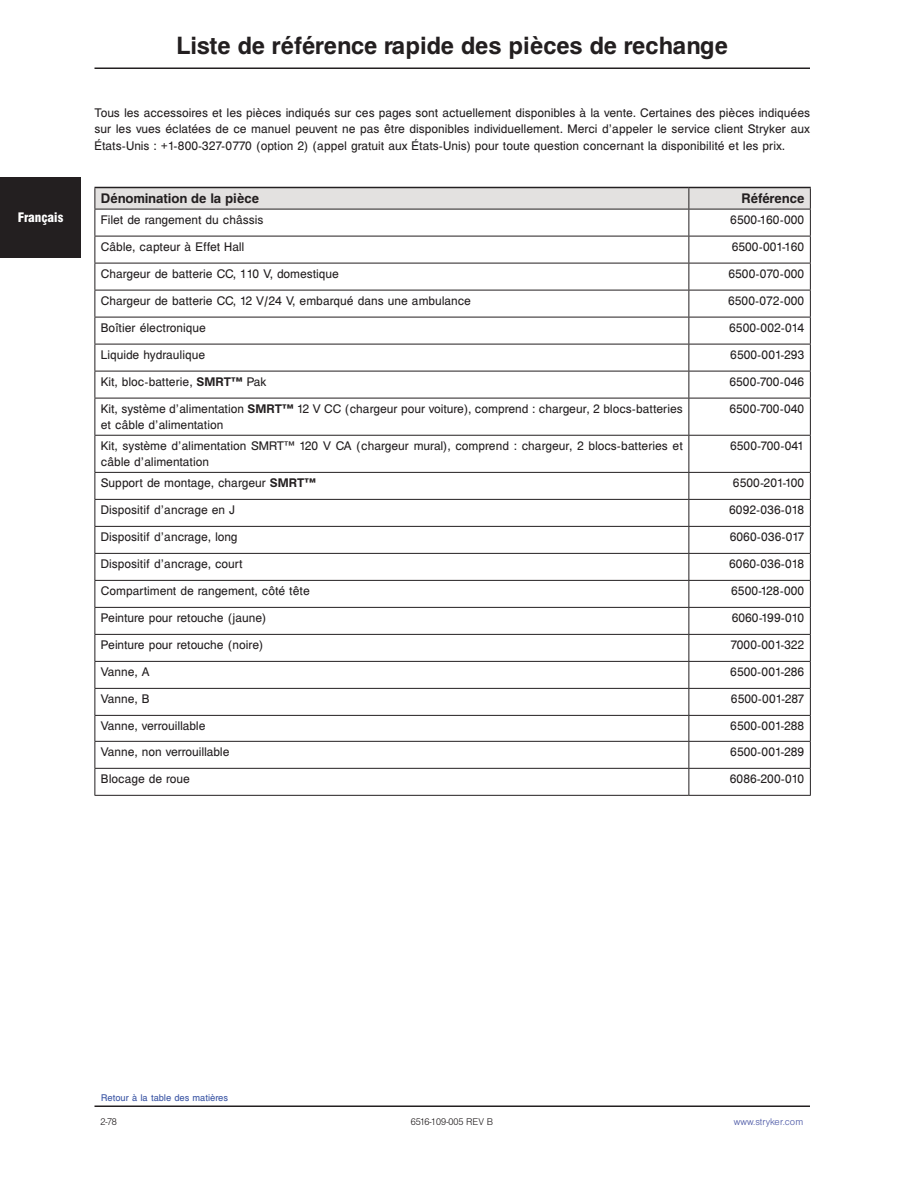
<style>
.page{position:relative;width:918px;height:1188px;background:#fff}
.page>*{position:absolute;margin:0;border:0;box-sizing:border-box;transform-origin:0 0}
.Page_Heading_1st_pag{font:700 27px "Helen Pro";color:#231f20}
.t1{font:700 15px "Helen Pro";color:#231f20}
.t2{font:900 condensed 15px "Helen Pro";color:#fff}
.t3{font:13.5px/16.5px "Helen Pro";color:#231f20}
.t4{font:10.5px "Helen Pro";color:#3853a3}
.t5{font:300 10.5px "Helen Pro";color:#231f20}
.t6{font:300 10.5px "Helen Pro";color:#4653a3}
.s1{font-weight:700}
</style>
<div class="page">
<hr style="left:94px;top:1106px;width:716px;height:1px;background:#231f20">
<div style="left:0;top:177px;width:81px;height:81px;background:#231f20"></div>
<hr style="left:94px;top:398px;width:595px;height:1px;background:#231f20">
<hr style="left:94px;top:398px;width:1px;height:37px;background:#231f20">
<hr style="left:689px;top:398px;width:122px;height:1px;background:#231f20">
<hr style="left:688px;top:398px;width:1px;height:37px;background:#231f20">
<hr style="left:810px;top:398px;width:1px;height:37px;background:#231f20">
<hr style="left:94px;top:435px;width:595px;height:1px;background:#231f20">
<hr style="left:94px;top:436px;width:1px;height:36px;background:#231f20">
<hr style="left:689px;top:435px;width:122px;height:1px;background:#231f20">
<hr style="left:688px;top:436px;width:1px;height:36px;background:#231f20">
<hr style="left:810px;top:436px;width:1px;height:36px;background:#231f20">
<hr style="left:94px;top:472px;width:595px;height:1px;background:#231f20">
<hr style="left:689px;top:472px;width:122px;height:1px;background:#231f20">
<hr style="left:94px;top:499px;width:595px;height:1px;background:#231f20">
<hr style="left:689px;top:499px;width:122px;height:1px;background:#231f20">
<hr style="left:94px;top:526px;width:595px;height:1px;background:#231f20">
<hr style="left:689px;top:526px;width:122px;height:1px;background:#231f20">
<hr style="left:94px;top:553px;width:595px;height:1px;background:#231f20">
<hr style="left:689px;top:553px;width:122px;height:1px;background:#231f20">
<hr style="left:94px;top:580px;width:595px;height:1px;background:#231f20">
<hr style="left:689px;top:580px;width:122px;height:1px;background:#231f20">
<hr style="left:94px;top:607px;width:595px;height:1px;background:#231f20">
<hr style="left:689px;top:607px;width:122px;height:1px;background:#231f20">
<hr style="left:94px;top:634px;width:595px;height:1px;background:#231f20">
<hr style="left:689px;top:634px;width:122px;height:1px;background:#231f20">
<hr style="left:94px;top:661px;width:595px;height:1px;background:#231f20">
<hr style="left:689px;top:661px;width:122px;height:1px;background:#231f20">
<hr style="left:94px;top:688px;width:595px;height:1px;background:#231f20">
<hr style="left:689px;top:688px;width:122px;height:1px;background:#231f20">
<hr style="left:94px;top:715px;width:595px;height:1px;background:#231f20">
<hr style="left:689px;top:715px;width:122px;height:1px;background:#231f20">
<hr style="left:94px;top:741px;width:595px;height:1px;background:#231f20">
<hr style="left:689px;top:741px;width:122px;height:1px;background:#231f20">
<hr style="left:94px;top:768px;width:595px;height:1px;background:#231f20">
<svg style="left:94px;top:473px;width:1px;height:322px"></svg>
<hr style="left:689px;top:768px;width:122px;height:1px;background:#231f20">
<svg style="left:688px;top:473px;width:1px;height:322px"></svg>
<svg style="left:810px;top:473px;width:1px;height:322px"></svg>
<hr style="left:94px;top:795px;width:595px;height:1px;background:#231f20">
<hr style="left:689px;top:795px;width:122px;height:1px;background:#231f20">
<hr style="left:94px;top:187px;width:595px;height:1px;background:#231f20">
<hr style="left:689px;top:187px;width:122px;height:1px;background:#231f20">
<svg style="left:94px;top:188px;width:717px;height:210px"></svg>
<hr style="left:94px;top:209px;width:595px;height:1px;background:#231f20">
<hr style="left:689px;top:209px;width:122px;height:1px;background:#231f20">
<hr style="left:94px;top:68px;width:716px;height:1px;background:#231f20">
<p class="t2" style="left:18px;top:209px;width:47px">Français</p>
<p class="Page_Heading_1st_pag" style="left:176px;top:31px;width:553px">Liste de référence rapide des pièces de rechange</p>
<p class="t3" style="left:94px;top:104px;width:717px;text-align:justify">Tous les accessoires et les pièces indiqués sur ces pages sont actuellement disponibles à la vente. Certaines des pièces indiquées sur les vues éclatées de ce manuel peuvent ne pas être disponibles individuellement. Merci d’appeler le service client Stryker aux États-Unis : +1-800-327-0770 (option 2) (appel gratuit aux États-Unis) pour toute question concernant la disponibilité et les prix.</p>
<p class="t1" style="left:101px;top:191px;width:160px">Dénomination de la pièce</p>
<p class="t1" style="left:742px;top:191px;width:64px">Référence</p>
<p class="t3" style="left:101px;top:211px;width:164px">Filet de rangement du châssis</p>
<p class="t3" style="left:730px;top:211px;width:76px">6500-160-000</p>
<p class="t3" style="left:101px;top:238px;width:145px">Câble, capteur à Effet Hall</p>
<p class="t3" style="left:732px;top:238px;width:74px">6500-001-160</p>
<p class="t3" style="left:101px;top:265px;width:240px">Chargeur de batterie CC, 110 V, domestique</p>
<p class="t3" style="left:728px;top:265px;width:77px">6500-070-000</p>
<p class="t3" style="left:101px;top:292px;width:372px">Chargeur de batterie CC, 12 V/24 V, embarqué dans une ambulance</p>
<p class="t3" style="left:728px;top:292px;width:78px">6500-072-000</p>
<p class="t3" style="left:101px;top:319px;width:106px">Boîtier électronique</p>
<p class="t3" style="left:729px;top:319px;width:77px">6500-002-014</p>
<p class="t3" style="left:101px;top:346px;width:106px">Liquide hydraulique</p>
<p class="t3" style="left:730px;top:346px;width:76px">6500-001-293</p>
<p class="t3" style="left:101px;top:373px;width:167px">Kit, bloc-batterie, <span class="s1">SMRT™</span> Pak</p>
<p class="t3" style="left:729px;top:373px;width:76px">6500-700-046</p>
<p class="t3" style="left:101px;top:400px;width:584px">Kit, système d’alimentation <span class="s1">SMRT™</span> 12 V CC (chargeur pour voiture), comprend : chargeur, 2 blocs‑batteries et câble d’alimentation</p>
<p class="t3" style="left:729px;top:400px;width:76px">6500-700-040</p>
<p class="t3" style="left:101px;top:437px;width:583px">Kit, système d’alimentation SMRT™ 120 V CA (chargeur mural), comprend : chargeur, 2 blocs-batteries et câble d’alimentation</p>
<p class="t3" style="left:730px;top:437px;width:76px">6500-700-041</p>
<p class="t3" style="left:101px;top:474px;width:217px">Support de montage, chargeur <span class="s1">SMRT™</span></p>
<p class="t3" style="left:733px;top:474px;width:73px">6500-201-100</p>
<p class="t3" style="left:101px;top:501px;width:136px">Dispositif d’ancrage en J</p>
<p class="t3" style="left:729px;top:501px;width:77px">6092-036-018</p>
<p class="t3" style="left:101px;top:528px;width:138px">Dispositif d’ancrage, long</p>
<p class="t3" style="left:730px;top:528px;width:76px">6060-036-017</p>
<p class="t3" style="left:101px;top:555px;width:143px">Dispositif d’ancrage, court</p>
<p class="t3" style="left:729px;top:555px;width:77px">6060-036-018</p>
<p class="t3" style="left:101px;top:582px;width:210px">Compartiment de rangement, côté tête</p>
<p class="t3" style="left:731px;top:582px;width:75px">6500-128-000</p>
<p class="t3" style="left:101px;top:609px;width:167px">Peinture pour retouche (jaune)</p>
<p class="t3" style="left:732px;top:609px;width:74px">6060-199-010</p>
<p class="t3" style="left:101px;top:636px;width:164px">Peinture pour retouche (noire)</p>
<p class="t3" style="left:730px;top:636px;width:75px">7000-001-322</p>
<p class="t3" style="left:101px;top:663px;width:50px">Vanne, A</p>
<p class="t3" style="left:730px;top:663px;width:76px">6500-001-286</p>
<p class="t3" style="left:101px;top:690px;width:50px">Vanne, B</p>
<p class="t3" style="left:731px;top:690px;width:75px">6500-001-287</p>
<p class="t3" style="left:101px;top:717px;width:106px">Vanne, verrouillable</p>
<p class="t3" style="left:730px;top:717px;width:76px">6500-001-288</p>
<p class="t3" style="left:101px;top:743px;width:130px">Vanne, non verrouillable</p>
<p class="t3" style="left:730px;top:743px;width:76px">6500-001-289</p>
<p class="t3" style="left:101px;top:770px;width:91px">Blocage de roue</p>
<p class="t3" style="left:730px;top:770px;width:76px">6086-200-010</p>
<p class="t4" style="left:101px;top:1092px;width:128px">Retour à la table des matières</p>
<p class="t5" style="left:100px;top:1116px;width:18px">2-78</p>
<p class="t5" style="left:411px;top:1116px;width:84px">6516-109-005 REV B</p>
<p class="t6" style="left:734px;top:1116px;width:71px">www.stryker.com</p>
</div>
